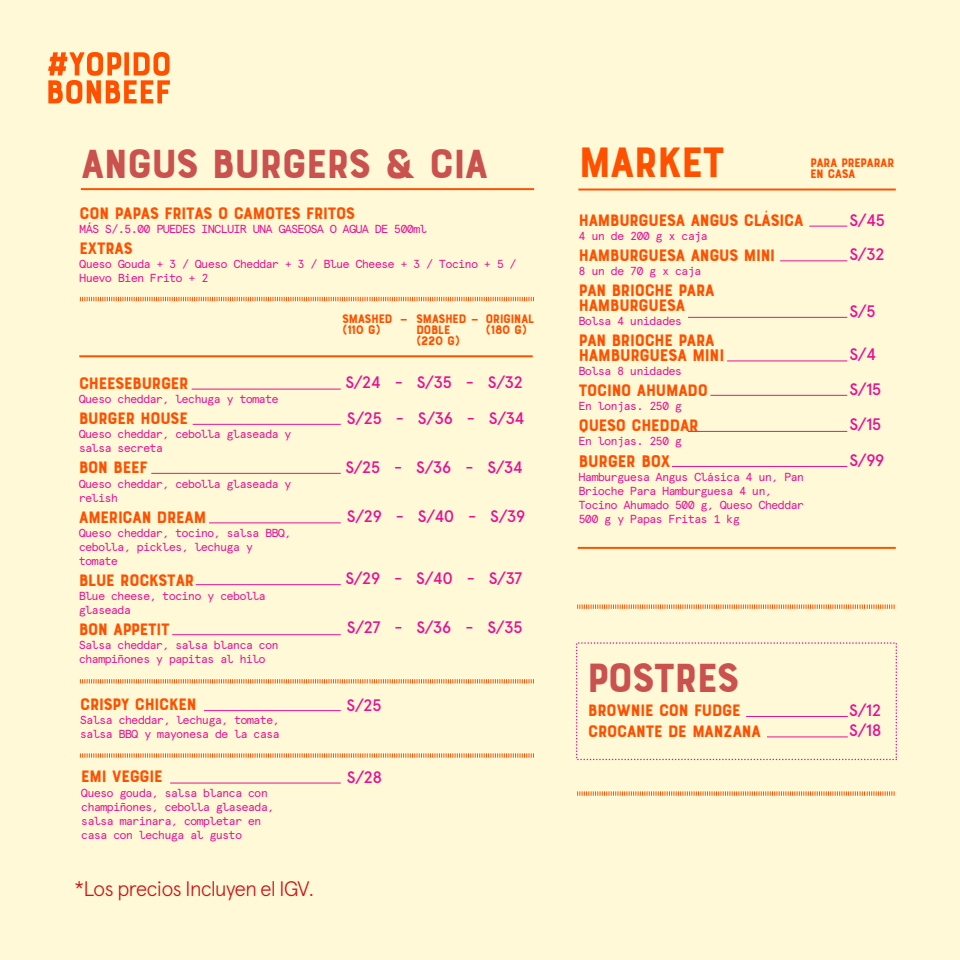
<style>
.page{position:relative;width:960px;height:960px;background:#fff9d7}
.page>*{position:absolute;margin:0;border:0;box-sizing:border-box;transform-origin:0 0}
.t1{font:45px "Bourton Base";letter-spacing:-.05em;color:#ff5000}
.t2{font:43px "Bourton Base";letter-spacing:-.05em;color:#ca514e}
.t3{font:300 21px "Apercu";letter-spacing:-.05em;color:#cc1719}
.t4{font:17.8px "Bourton Base";letter-spacing:-.05em;color:#ff5000}
.t5{font:17.5px/15px "Bourton Base";letter-spacing:-.05em;color:#ff5000}
.t6{font:500 16.6px/35.3px "Apercu";letter-spacing:-.04em;color:#e71294}
.t7{font:500 16.6px "Apercu";color:#ff5000}
.t8{font:13px/11px "Bourton Base";letter-spacing:-.05em;color:#ff5000}
.t9{font:11.7px/14px "Apercu Mono";letter-spacing:-.07em;color:#e71294}
</style>
<div class="page">
<hr style="left:81px;top:188px;width:453px;height:2px;background:#ff5000">
<hr style="left:809px;top:226px;width:38px;height:1px;background:#e71294">
<hr style="left:780px;top:261px;width:67px;height:1px;background:#e71294">
<hr style="left:688px;top:317px;width:159px;height:1px;background:#e71294">
<hr style="left:727px;top:361px;width:120px;height:1px;background:#e71294">
<hr style="left:710px;top:395px;width:137px;height:1px;background:#e71294">
<hr style="left:688px;top:431px;width:159px;height:1px;background:#e71294">
<hr style="left:672px;top:466px;width:175px;height:1px;background:#e71294">
<hr style="left:578px;top:189px;width:318px;height:2px;background:#ff5000">
<hr style="left:79px;top:355px;width:454px;height:2px;background:#ff5000">
<hr style="left:578px;top:547px;width:318px;height:2px;background:#ff5000">
<hr style="left:209px;top:523px;width:132px;height:1px;background:#e71294">
<hr style="left:151px;top:473px;width:190px;height:1px;background:#e71294">
<hr style="left:193px;top:424px;width:148px;height:1px;background:#e71294">
<hr style="left:192px;top:389px;width:149px;height:1px;background:#e71294">
<svg style="left:80px;top:679px;width:454px;height:4px"></svg>
<svg style="left:80px;top:753px;width:454px;height:5px"></svg>
<svg style="left:80px;top:297px;width:454px;height:4px"></svg>
<svg style="left:577px;top:791px;width:318px;height:5px"></svg>
<svg style="left:577px;top:604px;width:318px;height:5px"></svg>
<hr style="left:204px;top:710px;width:137px;height:1px;background:#e71294">
<hr style="left:170px;top:783px;width:171px;height:1px;background:#e71294">
<hr style="left:746px;top:716px;width:102px;height:1px;background:#e71294">
<hr style="left:767px;top:737px;width:81px;height:1px;background:#e71294">
<hr style="left:196px;top:584px;width:145px;height:1px;background:#e71294">
<hr style="left:172px;top:634px;width:169px;height:1px;background:#e71294">
<svg style="left:48px;top:52px;width:122px;height:52px"></svg>
<h2 class="t2" style="left:81px;top:137px;width:410px">ANGUS BURGERS &amp; CIA</h2>
<h1 class="t1" style="left:578px;top:135px;width:149px">MARKET</h1>
<h3 class="t5" style="left:579px;top:213px;width:227px">HAMBURGUESA ANGUS CLÁSICA</h3>
<p class="t9" style="left:579px;top:229px;width:131px">4 un de 200 g x caja</p>
<h3 class="t5" style="left:579px;top:248px;width:198px">HAMBURGUESA ANGUS MINI</h3>
<p class="t9" style="left:579px;top:264px;width:124px">8 un de 70 g x caja</p>
<h3 class="t5" style="left:579px;top:283px;width:138px">PAN BRIOCHE PARA<br>HAMBURGUESA</h3>
<p class="t9" style="left:579px;top:314px;width:105px">Bolsa 4 unidades</p>
<h3 class="t5" style="left:579px;top:333px;width:138px">PAN BRIOCHE PARA</h3>
<h3 class="t4" style="left:579px;top:344px;width:148px">HAMBURGUESA MINI</h3>
<p class="t9" style="left:579px;top:364px;width:105px">Bolsa 8 unidades</p>
<h3 class="t5" style="left:579px;top:383px;width:131px">TOCINO AHUMADO</h3>
<p class="t9" style="left:579px;top:399px;width:105px">En lonjas. 250 g</p>
<h3 class="t5" style="left:579px;top:418px;width:122px">QUESO CHEDDAR</h3>
<p class="t9" style="left:579px;top:434px;width:105px">En lonjas. 250 g</p>
<h3 class="t4" style="left:579px;top:450px;width:94px">BURGER BOX</h3>
<p class="t9" style="left:579px;top:469px;width:227px">Hamburguesa Angus Clásica 4 un, Pan<br>Brioche Para Hamburguesa 4 un,<br>Tocino Ahumado 500 g, Queso Cheddar<br>500 g y Papas Fritas 1 kg</p>
<p class="t8" style="left:810px;top:157px;width:86px">PARA PREPARAR<br>EN CASA</p>
<h3 class="t5" style="left:79px;top:207px;width:278px">CON PAPAS FRITAS O CAMOTES FRITOS</h3>
<p class="t9" style="left:79px;top:222px;width:349px">MÁS S/.5.00 PUEDES INCLUIR UNA GASEOSA O AGUA DE 500ml</p>
<h3 class="t5" style="left:79px;top:242px;width:55px">EXTRAS</h3>
<p class="t9" style="left:79px;top:257px;width:439px">Queso Gouda + 3 / Queso Cheddar + 3 / Blue Cheese + 3 / Tocino + 5 /<br>Huevo Bien Frito + 2</p>
<h3 class="t6" style="left:849px;top:203px;width:37px;line-height:34px">S/45<br>S/32</h3>
<h3 class="t6" style="left:849px;top:293px;width:28px">S/5</h3>
<h3 class="t6" style="left:849px;top:336px;width:37px">S/4<br>S/15<br>S/15<br>S/99</h3>
<p class="t8" style="left:342px;top:314px;width:52px">SMASHED (110 G)</p>
<p class="t8" style="left:416px;top:314px;width:52px">SMASHED<br>DOBLE (220 G)</p>
<p class="t8" style="left:486px;top:314px;width:50px">ORIGINAL (180 G)</p>
<h3 class="t7" style="left:400px;top:309px;width:10px">-</h3>
<h3 class="t7" style="left:471px;top:309px;width:10px">-</h3>
<h3 class="t6" style="left:345px;top:364px;width:181px;line-height:35.7px">S/24 - S/35 - S/32<br>S/25 - S/36 - S/34</h3>
<h3 class="t6" style="left:345px;top:449px;width:179px">S/25 - S/36 - S/34</h3>
<h3 class="t6" style="left:347px;top:499px;width:180px">S/29 - S/40 - S/39</h3>
<h3 class="t5" style="left:79px;top:377px;width:112px">CHEESEBURGER</h3>
<p class="t9" style="left:79px;top:392px;width:201px">Queso cheddar, lechuga y tomate</p>
<h3 class="t5" style="left:79px;top:412px;width:111px">BURGER HOUSE</h3>
<p class="t9" style="left:79px;top:427px;width:214px">Queso cheddar, cebolla glaseada y salsa secreta</p>
<h3 class="t5" style="left:79px;top:461px;width:70px">BON BEEF</h3>
<p class="t9" style="left:79px;top:476px;width:214px">Queso cheddar, cebolla glaseada y relish</p>
<h3 class="t5" style="left:79px;top:510px;width:129px">AMERICAN DREAM</h3>
<p class="t9" style="left:79px;top:525px;width:214px">Queso cheddar, tocino, salsa BBQ, cebolla, pickles, lechuga y tomate</p>
<h3 class="t5" style="left:79px;top:573px;width:117px">BLUE ROCKSTAR</h3>
<p class="t9" style="left:79px;top:588px;width:189px">Blue cheese, tocino y cebolla glaseada</p>
<h3 class="t5" style="left:79px;top:622px;width:93px">BON APPETIT</h3>
<p class="t9" style="left:79px;top:638px;width:201px">Salsa cheddar, salsa blanca con champiñones y papitas al hilo</p>
<h3 class="t6" style="left:345px;top:560px;width:179px">S/29 - S/40 - S/37</h3>
<h3 class="t6" style="left:347px;top:610px;width:177px">S/27 - S/36 - S/35</h3>
<h2 class="t2" style="left:586px;top:651px;width:155px">POSTRES</h2>
<h3 class="t5" style="left:80px;top:698px;width:118px">CRISPY CHICKEN</h3>
<p class="t9" style="left:80px;top:713px;width:201px">Salsa cheddar, lechuga, tomate, salsa BBQ y mayonesa de la casa</p>
<h3 class="t5" style="left:81px;top:770px;width:84px">EMI VEGGIE</h3>
<p class="t9" style="left:81px;top:785px;width:195px">Queso gouda, salsa blanca con champiñones, cebolla glaseada, salsa marinara, completar en casa con lechuga al gusto</p>
<h3 class="t3" style="left:74px;top:876px;width:242px">*Los precios Incluyen el IGV.</h3>
<h3 class="t6" style="left:347px;top:687px;width:37px">S/25</h3>
<h3 class="t6" style="left:347px;top:759px;width:37px">S/28</h3>
<h3 class="t5" style="left:588px;top:700px;width:175px;line-height:21px">BROWNIE CON FUDGE<br>CROCANTE DE MANZANA</h3>
<h3 class="t6" style="left:849px;top:700px;width:34px;line-height:20px">S/12<br>S/18</h3>
</div>
